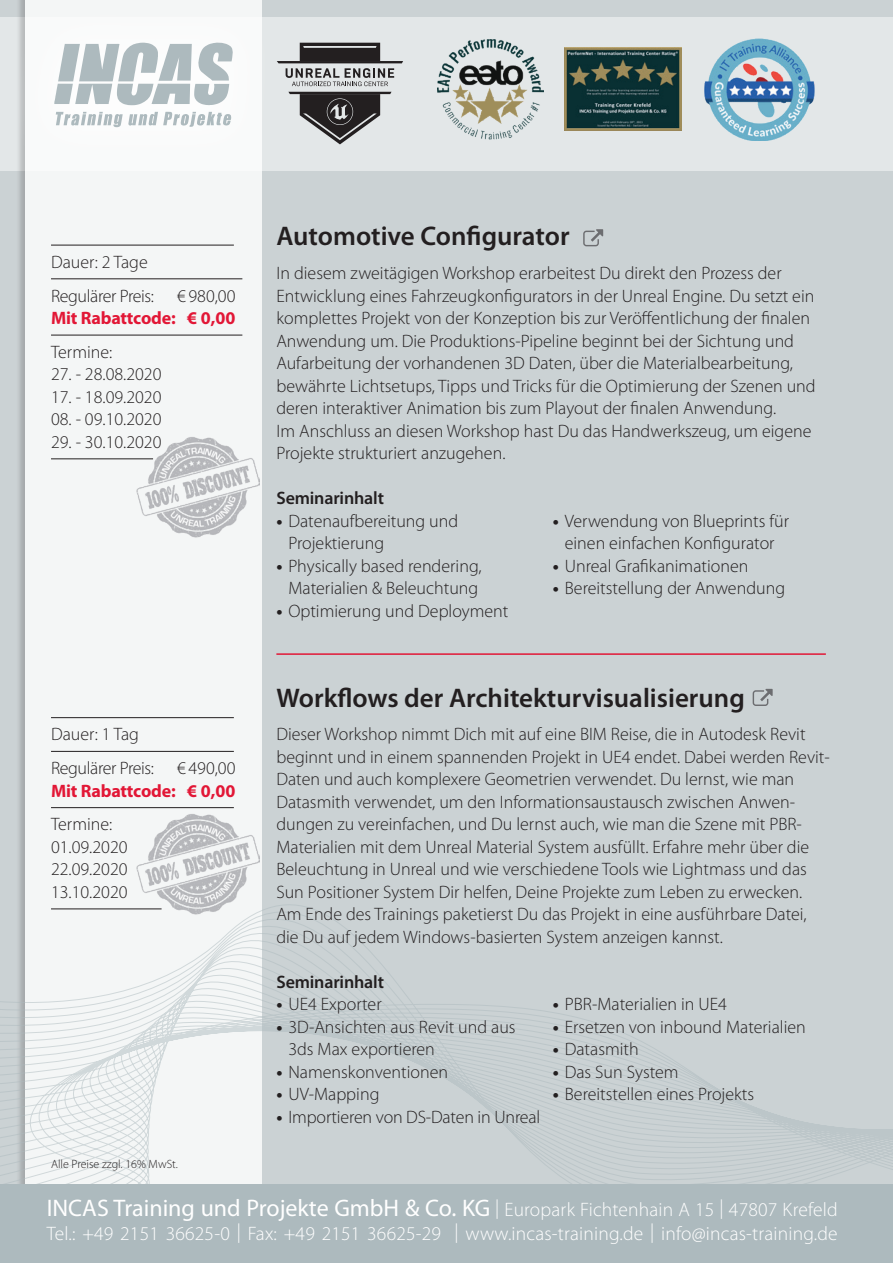
<style>
.page{position:relative;width:893px;height:1263px;background:#cbd2d4}
.page>*{position:absolute;margin:0;border:0;box-sizing:border-box;transform-origin:0 0}
.t1{font:600 27px "Myriad Pro";color:#231f20}
.t2{font:300 19.5px/24px "Myriad Pro";letter-spacing:.01em;color:#fff}
.t3{font:300 18px/22.5px "Myriad Pro";color:#231f20}
.t4{font:300 18px/33.8px "Myriad Pro";letter-spacing:-.02em;color:#231f20}
.t5{font:700 18px "Myriad Pro";letter-spacing:-.01em;color:#e21736}
.t6{font:600 18px "Myriad Pro";letter-spacing:-.01em;color:#231f20}
.t7{font:300 12px "Myriad Pro";color:#231f20}
.s1{font-weight:700}
.s2{font-weight:400;font-size:24px}
</style>
<div class="page">
<div style="left:0;top:17px;width:893px;height:153px;background:#e3e7e8"></div>
<div style="left:16px;top:0;width:245px;height:1263px;background:#231f20;opacity:.28"></div>
<div style="left:26px;top:0;width:235px;height:1263px;background:#f4f6f6"></div>
<svg style="left:0;top:899px;width:893px;height:285px"></svg>
<div style="left:8px;top:0;width:271px;height:174px;background:#fff;opacity:.75"></div>
<svg style="left:56px;top:112px;width:176px;height:16px"></svg>
<svg style="left:54px;top:43px;width:180px;height:62px"></svg>
<div style="left:0;top:1184px;width:893px;height:79px;background:#adbabe"></div>
<img style="left:565px;top:48px;width:116px;height:82px">
<img style="left:438px;top:39px;width:105px;height:101px">
<img style="left:704px;top:38px;width:111px;height:103px">
<hr style="left:276px;top:653px;width:550px;height:2px;background:#e21736">
<svg style="left:753px;top:689px;width:20px;height:17px"></svg>
<svg style="left:288px;top:92px;width:103px;height:52px"></svg>
<svg style="left:277px;top:43px;width:126px;height:43px"></svg>
<hr style="left:51px;top:717px;width:183px;height:1px;background:#231f20">
<hr style="left:51px;top:751px;width:183px;height:1px;background:#231f20">
<hr style="left:51px;top:807px;width:183px;height:1px;background:#231f20">
<hr style="left:51px;top:909px;width:111px;height:1px;background:#231f20">
<hr style="left:51px;top:245px;width:183px;height:1px;background:#231f20">
<hr style="left:51px;top:279px;width:191px;height:1px;background:#231f20">
<hr style="left:51px;top:335px;width:191px;height:1px;background:#231f20">
<hr style="left:51px;top:459px;width:102px;height:1px;background:#231f20">
<img style="left:136px;top:437px;width:123px;height:101px">
<img style="left:136px;top:807px;width:123px;height:119px">
<svg style="left:583px;top:229px;width:20px;height:17px"></svg>
<p class="t4" style="left:51px;top:245px;width:105px">Dauer: 2 Tage<br>Regulärer Preis:</p>
<p class="t3" style="left:177px;top:284px;width:60px">€ 980,00</p>
<p class="t5" style="left:51px;top:306px;width:186px">Mit Rabattcode: € 0,00</p>
<p class="t3" style="left:51px;top:340px;width:63px">Termine:</p>
<p class="t3" style="left:51px;top:363px;width:112px">27. - 28.08.2020</p>
<p class="t3" style="left:51px;top:385px;width:112px">17. - 18.09.2020</p>
<p class="t3" style="left:51px;top:408px;width:112px">08. - 09.10.2020</p>
<p class="t3" style="left:51px;top:430px;width:112px">29. - 30.10.2020</p>
<p class="t4" style="left:51px;top:717px;width:105px">Dauer: 1 Tag<br>Regulärer Preis:</p>
<p class="t3" style="left:177px;top:757px;width:60px">€ 490,00</p>
<p class="t5" style="left:51px;top:779px;width:186px">Mit Rabattcode: € 0,00</p>
<p class="t3" style="left:51px;top:813px;width:78px">Termine:<br>01.09.2020<br>22.09.2020<br>13.10.2020</p>
<p class="t7" style="left:51px;top:1157px;width:128px">Alle Preise zzgl. 16% MwSt.</p>
<h1 class="t1" style="left:276px;top:219px;width:295px">Automotive Configurator</h1>
<p class="t3" style="left:276px;top:262px;width:541px">In diesem zweitägigen Workshop erarbeitest Du direkt den Prozess der Entwicklung eines Fahrzeugkonfigurators in der Unreal Engine. Du setzt ein komplettes Projekt von der Konzeption bis zur Veröffentlichung der finalen Anwendung um. Die Produktions-Pipeline beginnt bei der Sichtung und Aufarbeitung der vorhandenen 3D Daten, über die Materialbearbeitung, bewährte Lichtsetups, Tipps und Tricks für die Optimierung der Szenen und deren interaktiver Animation bis zum Playout der finalen Anwendung.<br>Im Anschluss an diesen Workshop hast Du das Handwerkszeug, um eigene Projekte strukturiert anzugehen.</p>
<p class="t6" style="left:276px;top:487px;width:109px">Seminarinhalt</p>
<p class="t3" style="left:288px;top:509px;width:171px;text-indent:-12px"><span class="s1">•</span> Datenaufbereitung und<br>Projektierung</p>
<p class="t3" style="left:276px;top:554px;width:207px;text-align:center"><span class="s1">•</span> Physically based rendering,<br>Materialien &amp; Beleuchtung</p>
<p class="t3" style="left:276px;top:599px;width:234px"><span class="s1">•</span> Optimierung und Deployment</p>
<p class="t3" style="left:553px;top:509px;width:238px;text-align:center"><span class="s1">•</span> Verwendung von Blueprints für einen einfachen Konfigurator</p>
<p class="t3" style="left:553px;top:554px;width:197px"><span class="s1">•</span> Unreal Grafikanimationen</p>
<p class="t3" style="left:553px;top:577px;width:234px"><span class="s1">•</span> Bereitstellung der Anwendung</p>
<h1 class="t1" style="left:276px;top:680px;width:470px">Workflows der Architekturvisualisierung</h1>
<p class="t3" style="left:276px;top:723px;width:555px">Dieser Workshop nimmt Dich mit auf eine BIM Reise, die in Autodesk Revit beginnt und in einem spannenden Projekt in UE4 endet. Dabei werden Revit-Daten und auch komplexere Geometrien verwendet. Du lernst, wie man Datasmith verwendet, um den Informationsaustausch zwischen Anwen&shy;dungen zu vereinfachen, und Du lernst auch, wie man die Szene mit PBR-Materialien mit dem Unreal Material System ausfüllt. Erfahre mehr über die Beleuchtung in Unreal und wie verschiedene Tools wie Lightmass und das Sun Positioner System Dir helfen, Deine Projekte zum Leben zu erwecken.<br>Am Ende des Trainings paketierst Du das Projekt in eine ausführbare Datei, die Du auf jedem Windows-basierten System anzeigen kannst.</p>
<p class="t6" style="left:276px;top:970px;width:109px">Seminarinhalt</p>
<p class="t3" style="left:276px;top:993px;width:107px"><span class="s1">•</span> UE4 Exporter</p>
<p class="t3" style="left:288px;top:1015px;width:229px;text-indent:-12px"><span class="s1">•</span> 3D-Ansichten aus Revit und aus<br>3ds Max exportieren</p>
<p class="t3" style="left:276px;top:1060px;width:173px"><span class="s1">•</span> Namenskonventionen</p>
<p class="t3" style="left:276px;top:1083px;width:105px"><span class="s1">•</span> UV-Mapping</p>
<p class="t3" style="left:276px;top:1105px;width:265px"><span class="s1">•</span> Importieren von DS-Daten in Unreal</p>
<p class="t3" style="left:553px;top:993px;width:176px"><span class="s1">•</span> PBR-Materialien in UE4</p>
<p class="t3" style="left:553px;top:1015px;width:255px"><span class="s1">•</span> Ersetzen von inbound Materialien</p>
<p class="t3" style="left:553px;top:1038px;width:87px"><span class="s1">•</span> Datasmith</p>
<p class="t3" style="left:553px;top:1060px;width:127px"><span class="s1">•</span> Das Sun System</p>
<p class="t3" style="left:553px;top:1083px;width:203px"><span class="s1">•</span> Bereitstellen eines Projekts</p>
<p class="t2" style="left:47px;top:1197px;width:792px"><span class="s2">INCAS Training und Projekte GmbH &amp; Co. KG</span> | Europark Fichtenhain A 15 | 47807 Krefeld<br>Tel.: +49 2151 36625-0 | Fax: +49 2151 36625-29 | www.incas-training.de | info@incas-training.de</p>
</div>
